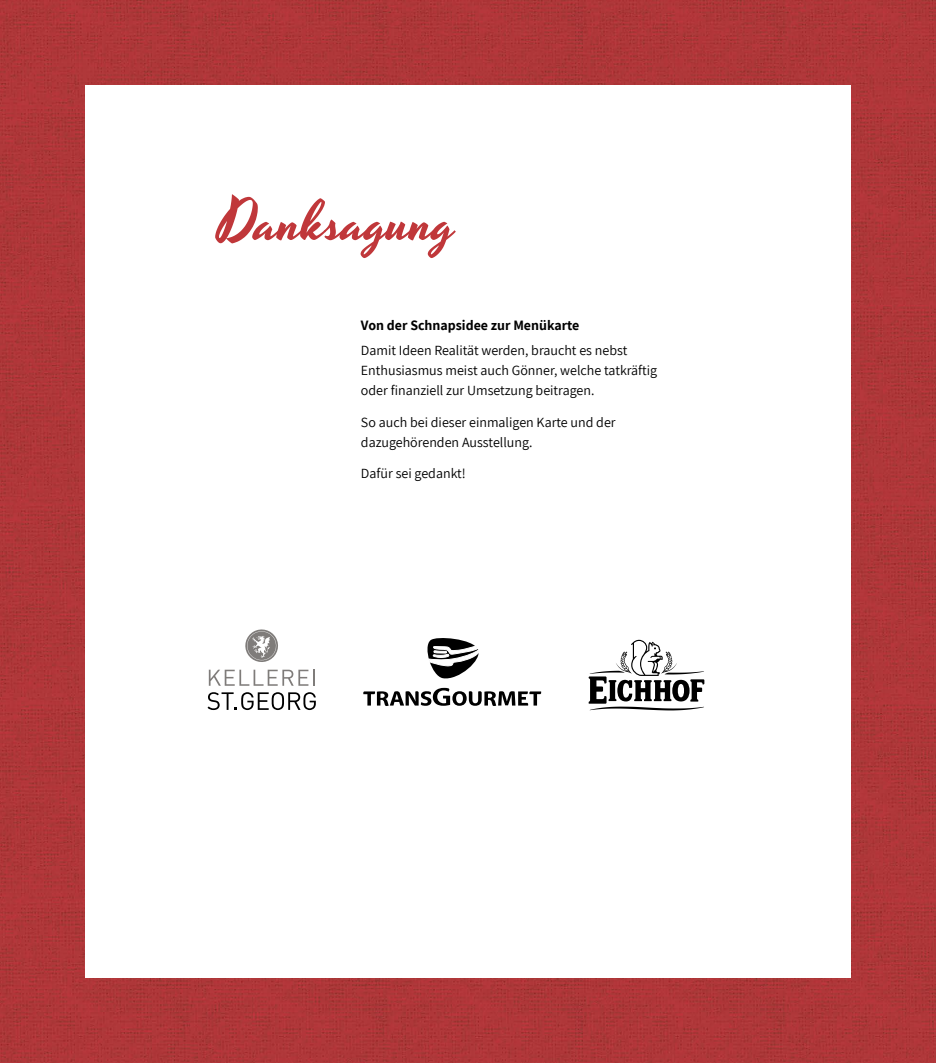
<style>
.page{position:relative;width:936px;height:1063px;background:#fff}
.page>*{position:absolute;margin:0;border:0;box-sizing:border-box;transform-origin:0 0}
.t1{font:56.8px "Yesteryear";color:#c0373a}
.t2{font:14px/20px "Assistant";color:#000}
.t3{font:700 14px "Assistant";color:#000}
</style>
<div class="page">
<img style="left:0;top:0;width:935px;height:1063px">
<div style="left:85px;top:85px;width:765px;height:893px;background:#fff"></div>
<svg style="left:209px;top:670px;width:106px;height:16px"></svg>
<svg style="left:207px;top:692px;width:109px;height:18px"></svg>
<svg style="left:245px;top:629px;width:33px;height:33px"></svg>
<svg style="left:363px;top:688px;width:178px;height:18px"></svg>
<svg style="left:427px;top:638px;width:52px;height:41px"></svg>
<svg style="left:588px;top:640px;width:116px;height:70px"></svg>
<h1 class="t1" style="left:218px;top:183px;width:239px">Danksagung</h1>
<p class="t3" style="left:361px;top:315px;width:220px">Von der Schnapsidee zur Menükarte</p>
<p class="t2" style="left:361px;top:340px;width:298px">Damit Ideen Realität werden, braucht es nebst<br>Enthusiasmus meist auch Gönner, welche tatkräftig oder finanziell zur Umsetzung beitragen.</p>
<p class="t2" style="left:361px;top:411px;width:256px">So auch bei dieser einmaligen Karte und der dazugehörenden Ausstellung.</p>
<p class="t2" style="left:361px;top:463px;width:106px">Dafür sei gedankt!</p>
</div>
